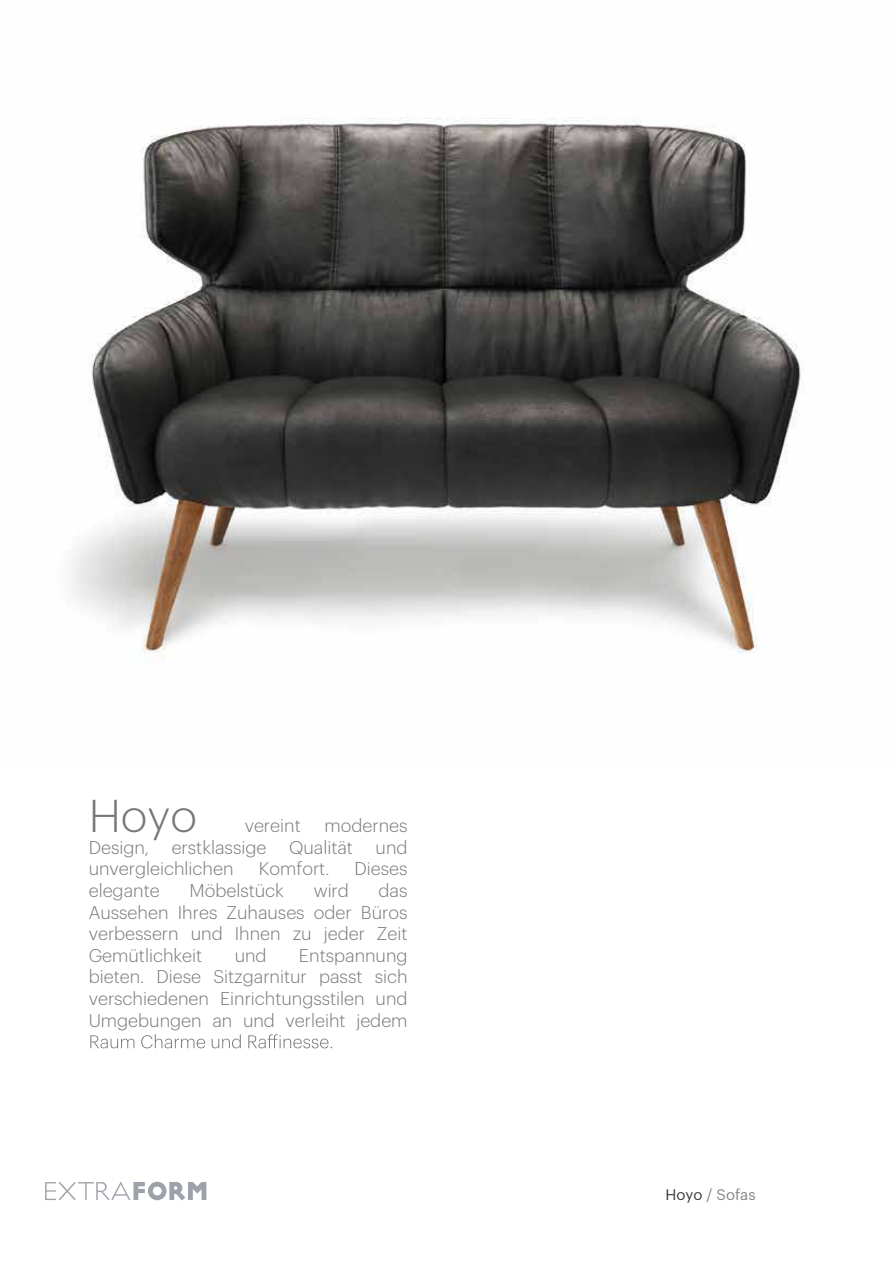
<style>
.page{position:relative;width:893px;height:1263px;background:#fff}
.page>*{position:absolute;margin:0;border:0;box-sizing:border-box;transform-origin:0 0}
.t1{font:300 45px "Graphik";color:#76777a}
.t2{font:300 18px/21.6px "Graphik";color:#76777a;text-align:justify}
.t3{font:15px "Graphik";color:#868686}
.s1{color:#3c3c3b}
</style>
<div class="page">
<svg style="left:45px;top:1181px;width:161px;height:19px"></svg>
<svg style="left:90px;top:1034px;width:242px;height:14px"></svg>
<img style="left:71px;top:117px;width:733px;height:544px">
<h1 class="t1" style="left:89px;top:783px;width:110px">Hoyo</h1>
<p class="t2" style="left:245px;top:813px;width:58px">vereint</p>
<p class="t2" style="left:325px;top:813px;width:84px">modernes</p>
<p class="t2" style="left:89px;top:835px;width:62px">Design,</p>
<p class="t2" style="left:172px;top:835px;width:96px">erstklassige</p>
<p class="t2" style="left:289px;top:835px;width:66px">Qualität</p>
<p class="t2" style="left:376px;top:835px;width:33px">und</p>
<p class="t2" style="left:89px;top:857px;width:146px">unvergleichlichen</p>
<p class="t2" style="left:259px;top:857px;width:72px">Komfort.</p>
<p class="t2" style="left:355px;top:857px;width:55px">Dieses</p>
<p class="t2" style="left:89px;top:878px;width:73px">elegante</p>
<p class="t2" style="left:189px;top:878px;width:96px">Möbelstück</p>
<p class="t2" style="left:314px;top:878px;width:37px">wird</p>
<p class="t2" style="left:89px;top:878px;width:320px;text-indent:290px">das Aussehen Ihres Zuhauses oder Büros verbessern und Ihnen zu jeder Zeit Gemütlichkeit</p>
<p class="t2" style="left:235px;top:943px;width:33px">und</p>
<p class="t2" style="left:89px;top:943px;width:320px;text-indent:210px">Entspannung bieten. Diese Sitzgarnitur passt sich verschiedenen Einrichtungsstilen und Umgebungen an und verleiht jedem</p>
<p class="t3" style="left:666px;top:1183px;width:91px"><span class="s1">Hoyo</span> / Sofas</p>
</div>
